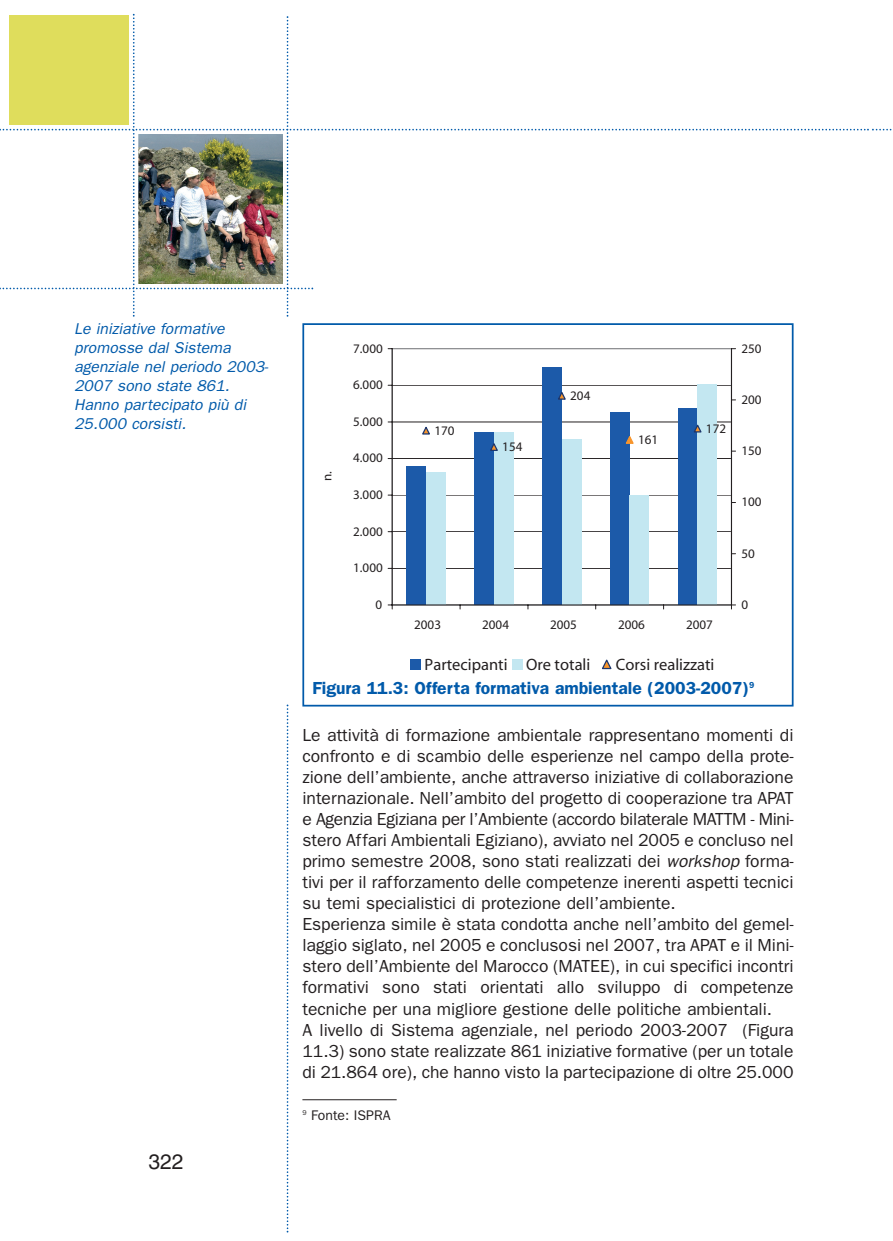
<style>
.page{position:relative;width:893px;height:1241px;background:#fff}
.page>*{position:absolute;margin:0;border:0;box-sizing:border-box;transform-origin:0 0}
.t1{font:21px "Helvetica";color:#231f20}
.t2{font:17.5px/21px "Franklin Gothic";color:#231f20}
.t3{font:600 17.5px "Franklin Gothic";color:#015aaa}
.t4{font:16.45px "Myriad";color:#231f20}
.t5{font:italic 15.75px/18.9px "Franklin Gothic";color:#015aaa}
.t6{font:14px "Franklin Gothic";color:#231f20}
.t7{font:13.12px "Myriad";letter-spacing:.005em;color:#231f20}
.s1{font-style:italic}
</style>
<div class="page">
<svg style="left:287px;top:704px;width:1px;height:528px"></svg>
<svg style="left:0;top:14px;width:892px;height:302px"></svg>
<img style="left:139px;top:135px;width:144px;height:148px">
<svg style="left:387px;top:348px;width:349px;height:261px"></svg>
<svg style="left:421px;top:425px;width:10px;height:10px"></svg>
<svg style="left:489px;top:442px;width:10px;height:9px"></svg>
<svg style="left:556px;top:391px;width:11px;height:9px"></svg>
<svg style="left:624px;top:435px;width:11px;height:9px"></svg>
<svg style="left:692px;top:423px;width:11px;height:10px"></svg>
<div style="left:410px;top:659px;width:11px;height:10px;background:#1c5aa9"></div>
<div style="left:512px;top:659px;width:10px;height:10px;background:#c3e7f1"></div>
<svg style="left:602px;top:659px;width:10px;height:10px"></svg>
<div style="left:302px;top:323px;width:491px;height:383px;border:2px solid #015aaa"></div>
<hr style="left:302px;top:1099px;width:95px;height:1px;background:#231f20">
<p class="t5" style="left:74px;top:320px;width:198px">Le iniziative formative promosse dal Sistema agenziale nel periodo 2003-<br>2007 sono state 861.<br>Hanno partecipato più di<br>25.000 corsisti.</p>
<p class="t1" style="left:149px;top:1153px;width:37px">322</p>
<p class="t7" style="left:322px;top:480px;width:11px;rotate:-90deg">n.</p>
<p class="t7" style="left:353px;top:343px;width:31px">7.000</p>
<p class="t7" style="left:353px;top:380px;width:31px">6.000</p>
<p class="t7" style="left:353px;top:416px;width:31px">5.000</p>
<p class="t7" style="left:353px;top:453px;width:31px">4.000</p>
<p class="t7" style="left:353px;top:489px;width:31px">3.000</p>
<p class="t7" style="left:353px;top:526px;width:31px">2.000</p>
<p class="t7" style="left:353px;top:563px;width:31px">1.000</p>
<p class="t7" style="left:376px;top:599px;width:8px">0</p>
<p class="t7" style="left:434px;top:425px;width:22px">170</p>
<p class="t7" style="left:502px;top:441px;width:22px">154</p>
<p class="t7" style="left:570px;top:390px;width:22px">204</p>
<p class="t7" style="left:638px;top:434px;width:22px">161</p>
<p class="t7" style="left:741px;top:343px;width:22px">250</p>
<p class="t7" style="left:706px;top:423px;width:22px">172</p>
<p class="t7" style="left:741px;top:394px;width:22px">200</p>
<p class="t7" style="left:741px;top:445px;width:22px">150</p>
<p class="t7" style="left:414px;top:619px;width:28px">2003</p>
<p class="t7" style="left:482px;top:619px;width:28px">2004</p>
<p class="t7" style="left:550px;top:619px;width:28px">2005</p>
<p class="t7" style="left:618px;top:619px;width:28px">2006</p>
<p class="t7" style="left:686px;top:619px;width:28px">2007</p>
<p class="t7" style="left:741px;top:497px;width:22px">100</p>
<p class="t7" style="left:741px;top:548px;width:15px">50</p>
<p class="t7" style="left:741px;top:599px;width:8px">0</p>
<p class="t4" style="left:424px;top:657px;width:167px">Partecipanti Ore totali</p>
<p class="t4" style="left:616px;top:657px;width:100px">Corsi realizzati</p>
<p class="t3" style="left:312px;top:681px;width:443px">Figura 11.3: Offerta formativa ambientale (2003-2007)<sup>9</sup></p>
<p class="t2" style="left:302px;top:726px;width:493px">Le attività di formazione ambientale rappresentano momenti di confronto e di scambio delle esperienze nel campo della prote&shy;zione dell’ambiente, anche attraverso iniziative di collaborazione internazionale. Nell’ambito del progetto di cooperazione tra APAT e Agenzia Egiziana per l’Ambiente (accordo bilaterale MATTM - Mini&shy;stero Affari Ambientali Egiziano), avviato nel 2005 e concluso nel primo semestre 2008, sono stati realizzati dei <span class="s1">workshop</span> forma&shy;tivi per il rafforzamento delle competenze inerenti aspetti tecnici su temi specialistici di protezione dell’ambiente.<br>Esperienza simile è stata condotta anche nell’ambito del gemel&shy;laggio siglato, nel 2005 e conclusosi nel 2007, tra APAT e il Mini&shy;stero dell’Ambiente del Marocco (MATEE), in cui specifici incontri formativi sono stati orientati allo sviluppo di competenze tecniche per una migliore gestione delle politiche ambientali.<br>A livello di Sistema agenziale, nel periodo 2003-2007 (Figura 11.3) sono state realizzate 861 iniziative formative (per un totale di 21.864 ore), che hanno visto la partecipazione di oltre 25.000</p>
<p class="t6" style="left:302px;top:1110px;width:90px"><sup>9</sup> Fonte: ISPRA</p>
</div>
